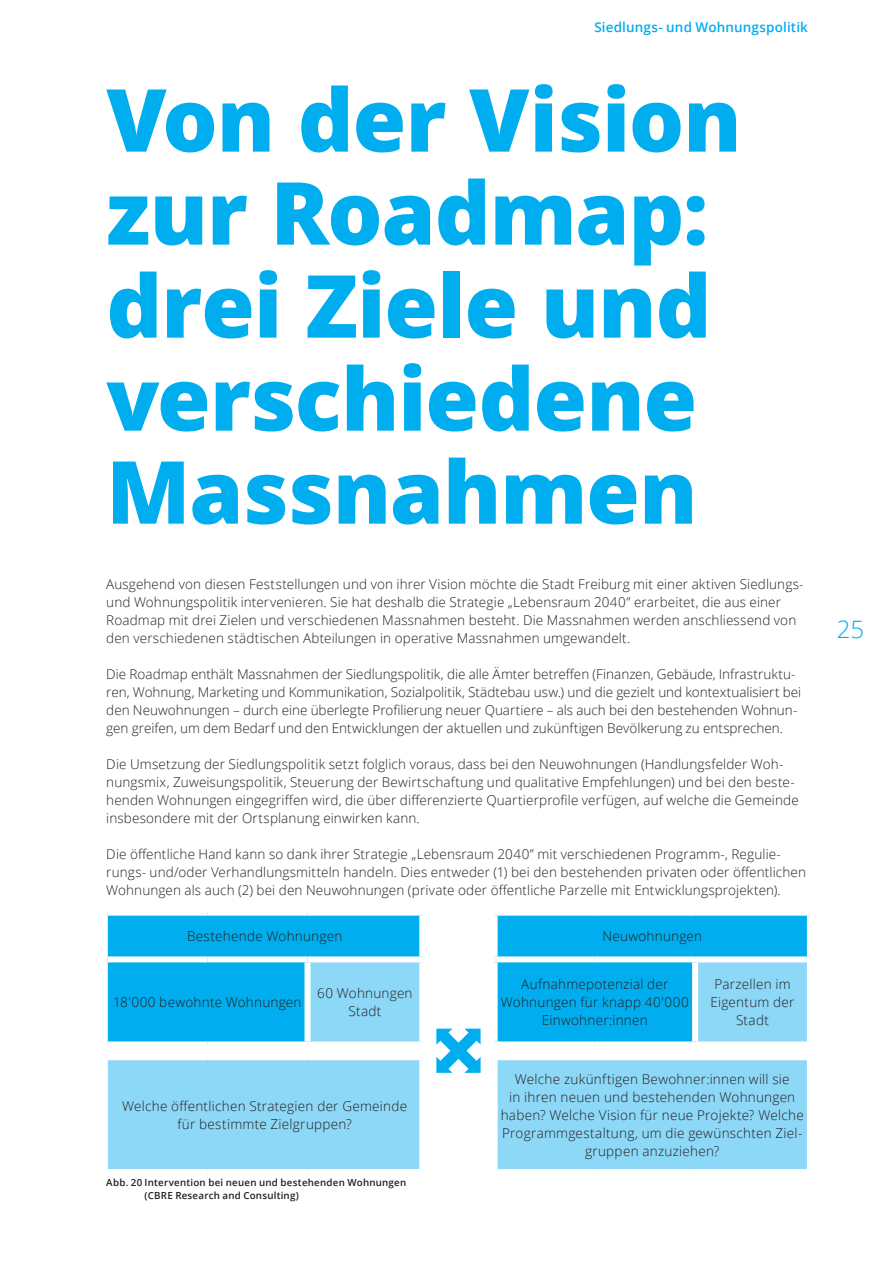
<style>
.page{position:relative;width:893px;height:1263px;background:#fff}
.page>*{position:absolute;margin:0;border:0;box-sizing:border-box;transform-origin:0 0}
.Titre{font:800 87px/93px "Open Sans";letter-spacing:-.01em;color:#00aeef}
.t1{font:300 24px "Open Sans";color:#00aeef}
.Texte_courant{font:300 13.5px/18px "Open Sans";letter-spacing:.01em;color:#231f20}
.Texte_courant_sans_g{font:300 13.5px/18px "Open Sans";letter-spacing:.02em;color:#231f20;text-align:center}
.t2{font:600 13.5px "Open Sans";letter-spacing:.01em;color:#00aeef}
.Légende{font:600 9.75px/13.5px "Open Sans";letter-spacing:.025em;color:#231f20}
</style>
<div class="page">
<svg style="left:108px;top:916px;width:699px;height:40px;background:#18b5f0"></svg>
<svg style="left:108px;top:962px;width:699px;height:207px;background:#7ad2f6"></svg>
<div style="left:419px;top:916px;width:6px;height:40px;background:#fff"></div>
<div style="left:492px;top:916px;width:6px;height:40px;background:#fff"></div>
<div style="left:304px;top:962px;width:6px;height:79px;background:#fff"></div>
<div style="left:419px;top:962px;width:6px;height:79px;background:#fff"></div>
<div style="left:492px;top:962px;width:6px;height:79px;background:#fff"></div>
<div style="left:692px;top:962px;width:6px;height:79px;background:#fff"></div>
<div style="left:108px;top:1041px;width:99px;height:6px;background:#fff"></div>
<div style="left:207px;top:1041px;width:100px;height:6px;background:#fff"></div>
<div style="left:204px;top:1047px;width:6px;height:7px;background:#fff"></div>
<div style="left:307px;top:1041px;width:118px;height:6px;background:#fff"></div>
<div style="left:304px;top:1047px;width:6px;height:7px;background:#fff"></div>
<div style="left:419px;top:1047px;width:6px;height:7px;background:#fff"></div>
<div style="left:492px;top:1041px;width:103px;height:6px;background:#fff"></div>
<div style="left:492px;top:1047px;width:6px;height:7px;background:#fff"></div>
<div style="left:595px;top:1041px;width:100px;height:6px;background:#fff"></div>
<div style="left:592px;top:1047px;width:6px;height:7px;background:#fff"></div>
<div style="left:695px;top:1041px;width:118px;height:6px;background:#fff"></div>
<div style="left:692px;top:1047px;width:6px;height:7px;background:#fff"></div>
<div style="left:108px;top:1054px;width:99px;height:6px;background:#fff"></div>
<div style="left:207px;top:1054px;width:100px;height:6px;background:#fff"></div>
<div style="left:307px;top:1054px;width:118px;height:6px;background:#fff"></div>
<div style="left:419px;top:1060px;width:6px;height:109px;background:#fff"></div>
<div style="left:492px;top:1054px;width:103px;height:6px;background:#fff"></div>
<div style="left:492px;top:1060px;width:6px;height:109px;background:#fff"></div>
<div style="left:595px;top:1054px;width:100px;height:6px;background:#fff"></div>
<div style="left:695px;top:1054px;width:118px;height:6px;background:#fff"></div>
<svg style="left:436px;top:1029px;width:45px;height:44px"></svg>
<p class="t2" style="left:594px;top:17px;width:215px">Siedlungs- und Wohnungspolitik</p>
<p class="Titre" style="left:106px;top:69px;width:637px">Von der Vision zur Roadmap: drei Ziele und verschiedene<br>Massnahmen</p>
<p class="Texte_courant" style="left:106px;top:575px;width:699px">Ausgehend von diesen Feststellungen und von ihrer Vision möchte die Stadt Freiburg mit einer aktiven Siedlungs&shy;und Wohnungspolitik intervenieren. Sie hat deshalb die Strategie „Lebensraum 2040” erarbeitet, die aus einer Roadmap mit drei Zielen und verschiedenen Massnahmen besteht. Die Massnahmen werden anschliessend von den verschiedenen städtischen Abteilungen in operative Massnahmen umgewandelt.</p>
<p class="Texte_courant" style="left:106px;top:665px;width:696px">Die Roadmap enthält Massnahmen der Siedlungspolitik, die alle Ämter betreffen (Finanzen, Gebäude, Infrastruktu&shy;ren, Wohnung, Marketing und Kommunikation, Sozialpolitik, Städtebau usw.) und die gezielt und kontextualisiert bei den Neuwohnungen – durch eine überlegte Profilierung neuer Quartiere – als auch bei den bestehenden Wohnun&shy;gen greifen, um dem Bedarf und den Entwicklungen der aktuellen und zukünftigen Bevölkerung zu entsprechen.</p>
<p class="Texte_courant" style="left:106px;top:755px;width:694px">Die Umsetzung der Siedlungspolitik setzt folglich voraus, dass bei den Neuwohnungen (Handlungsfelder Woh&shy;nungsmix, Zuweisungspolitik, Steuerung der Bewirtschaftung und qualitative Empfehlungen) und bei den beste&shy;henden Wohnungen eingegriffen wird, die über differenzierte Quartierprofile verfügen, auf welche die Gemeinde insbesondere mit der Ortsplanung einwirken kann.</p>
<p class="Texte_courant" style="left:106px;top:845px;width:701px">Die öffentliche Hand kann so dank ihrer Strategie „Lebensraum 2040” mit verschiedenen Programm-, Regulie&shy;rungs- und/oder Verhandlungsmitteln handeln. Dies entweder (1) bei den bestehenden privaten oder öffentlichen<br>Wohnungen als auch (2) bei den Neuwohnungen (private oder öffentliche Parzelle mit Entwicklungsprojekten).</p>
<p class="Texte_courant_sans_g" style="left:187px;top:927px;width:157px">Bestehende Wohnungen</p>
<p class="Texte_courant_sans_g" style="left:602px;top:927px;width:101px">Neuwohnungen</p>
<p class="Texte_courant_sans_g" style="left:113px;top:993px;width:190px">18'000 bewohnte Wohnungen</p>
<p class="Texte_courant_sans_g" style="left:317px;top:984px;width:97px">60 Wohnungen<br>Stadt</p>
<p class="Texte_courant_sans_g" style="left:501px;top:975px;width:189px">Aufnahmepotenzial der<br>Wohnungen für knapp 40'000<br>Einwohner:innen</p>
<p class="Texte_courant_sans_g" style="left:710px;top:975px;width:85px">Parzellen im<br>Eigentum der<br>Stadt</p>
<p class="Texte_courant_sans_g" style="left:122px;top:1096px;width:287px">Welche öffentlichen Strategien der Gemeinde für bestimmte Zielgruppen?</p>
<p class="Légende" style="left:145px;top:1175px;width:263px;text-indent:-38px">Abb. 20 Intervention bei neuen und bestehenden Wohnungen (CBRE Research and Consulting)</p>
<p class="Texte_courant_sans_g" style="left:501px;top:1069px;width:304px">Welche zukünftigen Bewohner:innen will sie<br>in ihren neuen und bestehenden Wohnungen haben? Welche Vision für neue Projekte? Welche Programmgestaltung, um die gewünschten Ziel&shy;gruppen anzuziehen?</p>
<h2 class="t1" style="left:837px;top:613px;width:29px">25</h2>
</div>
